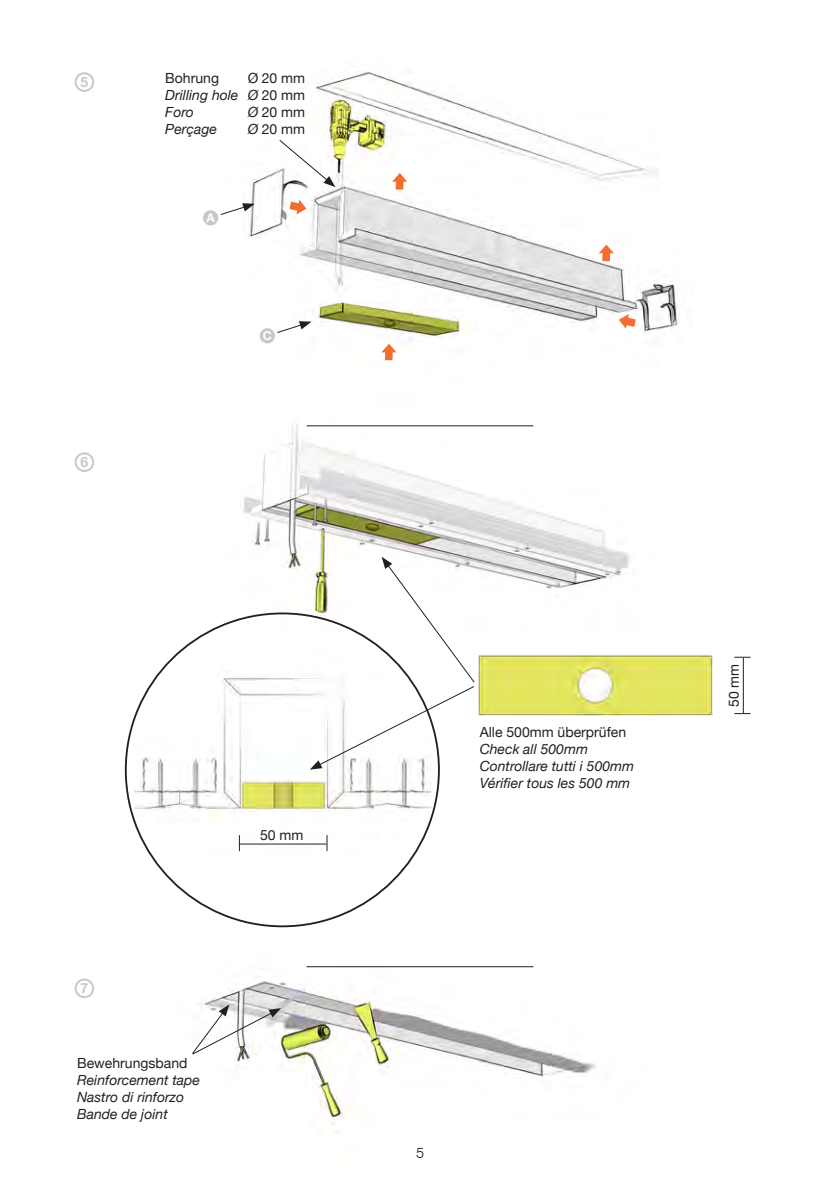
<style>
.page{position:relative;width:840px;height:1191px;background:#fff}
.page>*{position:absolute;margin:0;border:0;box-sizing:border-box;transform-origin:0 0}
.t1{font:300 15px "Swiss 721 BT";color:#231f20}
.t2{font:italic 14px/17px "Helvetica Neue";color:#231f20}
.t3{font:14px "Helvetica Neue";color:#231f20}
.t4{font:700 14px "Helvetica Neue";color:#c8c8c8}
.t5{font:700 12.2px "Helvetica Neue";color:#fff}
.s1{font-style:normal}
.s2{font-style:italic}
</style>
<div class="page">
<img style="left:208px;top:424px;width:422px;height:207px">
<img style="left:77px;top:966px;width:519px;height:168px">
<img style="left:134px;top:649px;width:297px;height:209px">
<img style="left:203px;top:71px;width:477px;height:290px">
<div style="left:203px;top:210px;width:15px;height:15px;background:#c8c8c8;border-radius:50%"></div>
<svg style="left:220px;top:203px;width:35px;height:12px"></svg>
<div style="left:259px;top:328px;width:16px;height:15px;background:#c8c8c8;border-radius:50%"></div>
<svg style="left:277px;top:321px;width:34px;height:12px"></svg>
<svg style="left:618px;top:314px;width:17px;height:15px"></svg>
<svg style="left:598px;top:245px;width:15px;height:16px"></svg>
<svg style="left:392px;top:173px;width:15px;height:16px"></svg>
<svg style="left:381px;top:344px;width:15px;height:16px"></svg>
<svg style="left:289px;top:200px;width:17px;height:14px"></svg>
<svg style="left:279px;top:139px;width:56px;height:48px"></svg>
<img style="left:478px;top:655px;width:234px;height:60px">
<hr style="left:742px;top:658px;width:1px;height:55px;background:#231f20">
<svg style="left:734px;top:657px;width:16px;height:1px"></svg>
<svg style="left:734px;top:713px;width:16px;height:1px"></svg>
<svg style="left:309px;top:557px;width:165px;height:212px"></svg>
<hr style="left:306px;top:425px;width:227px;height:1px;background:#231f20">
<hr style="left:306px;top:966px;width:227px;height:1px;background:#231f20">
<div style="left:75px;top:979px;width:18px;height:18px;background:#fff;border-radius:50%"></div>
<div style="left:74px;top:978px;width:20px;height:20px;border:2px solid #c8c8c8;border-radius:50%"></div>
<div style="left:74px;top:452px;width:20px;height:20px;border:2px solid #c8c8c8;border-radius:50%"></div>
<svg style="left:192px;top:1004px;width:89px;height:50px"></svg>
<div style="left:74px;top:72px;width:20px;height:20px;border:2px solid #c8c8c8;border-radius:50%"></div>
<hr style="left:239px;top:843px;width:87px;height:1px;background:#231f20">
<svg style="left:326px;top:835px;width:1px;height:16px"></svg>
<svg style="left:239px;top:835px;width:1px;height:16px"></svg>
<p class="t4" style="left:80px;top:69px;width:9px">5</p>
<p class="t4" style="left:80px;top:449px;width:9px">6</p>
<p class="t2" style="left:165px;top:69px;width:141px;text-align:justify;text-indent:83px"><span class="s1">Ø 20 mm </span>Drilling hole Ø <span class="s1">20 mm </span>Foro</p>
<p class="t3" style="left:165px;top:66px;width:55px">Bohrung</p>
<p class="t3" style="left:248px;top:100px;width:59px"><span class="s2">Ø</span> 20 mm</p>
<p class="t2" style="left:165px;top:120px;width:53px">Perçage</p>
<p class="t3" style="left:248px;top:117px;width:59px"><span class="s2">Ø</span> 20 mm</p>
<p class="t5" style="left:206px;top:207px;width:10px">A</p>
<p class="t5" style="left:263px;top:325px;width:11px">C</p>
<p class="t4" style="left:80px;top:975px;width:9px">7</p>
<p class="t3" style="left:260px;top:822px;width:45px">50 mm</p>
<p class="t3" style="left:77px;top:1051px;width:112px">Bewehrungsband</p>
<p class="t2" style="left:77px;top:1071px;width:124px">Reinforcement tape<br>Nastro di rinforzo<br>Bande de joint</p>
<p class="t3" style="left:479px;top:719px;width:148px">Alle 500mm überprüfen</p>
<p class="t2" style="left:479px;top:739px;width:156px">Check all 500mm<br>Controllare tutti i 500mm<br>Vérifier tous les 500 mm</p>
<p class="t3" style="left:721px;top:707px;width:45px;rotate:-90deg">50 mm</p>
<p class="t1" style="left:416px;top:1143px;width:9px">5</p>
</div>
